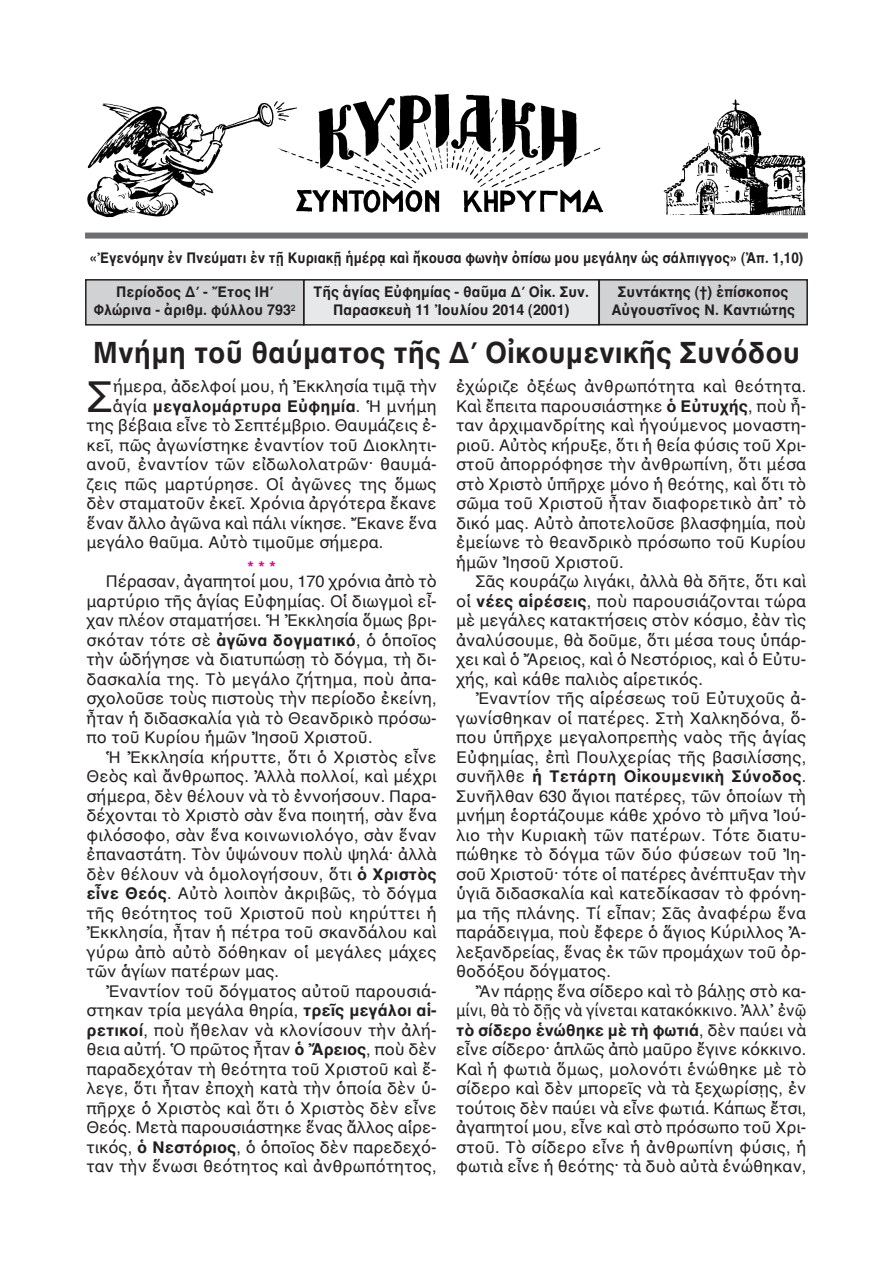
<style>
.page{position:relative;width:893px;height:1263px;background:#fff}
.page>*{position:absolute;margin:0;border:0;box-sizing:border-box;transform-origin:0 0}
.t1{font:43.5px "AL Helvetica";color:#231f20}
.t2{font:700 30px "AL Helvetica";color:#231f20;scale:.95 1}
.t3{font:16.5px/19.5px "AL Helvetica";color:#231f20;text-align:justify}
.t4{font:700 16.5px "AL Helvetica";letter-spacing:.01em;color:#231f20}
.t5{font:700 16.5px "AL Helvetica";color:#ed028c}
.t6{font:700 15px/18px "AL Helvetica";color:#231f20;text-align:center;scale:.95 1}
.t7{font:700 15px "AL Helvetica";color:#231f20;scale:.9 1}
.s1{font-weight:400}
.s2{font-weight:700}
</style>
<div class="page">
<div style="left:304px;top:280px;width:295px;height:45px;background:#e7e8e9"></div>
<div style="left:303px;top:279px;width:297px;height:47px;border:2px solid #231f20"></div>
<div style="left:86px;top:280px;width:218px;height:45px;background:#d1d2d4"></div>
<div style="left:85px;top:279px;width:219px;height:47px;border:2px solid #231f20"></div>
<div style="left:599px;top:280px;width:208px;height:45px;background:#d1d2d4"></div>
<div style="left:598px;top:279px;width:210px;height:46px;border:2px solid #231f20"></div>
<div style="left:85px;top:233px;width:723px;height:6px;background:#6c6d70"></div>
<img style="left:87px;top:94px;width:719px;height:124px">
<p class="t7" style="left:90px;top:249px;width:794px">«Ἐγενόμην ἐν Πνεύματι ἐν τῇ Κυριακῇ ἡμέρᾳ καὶ ἤκουσα φωνὴν ὀπίσω μου μεγάλην ὡς σάλπιγγος» (Ἀπ. 1,10)</p>
<p class="t6" style="left:94px;top:283px;width:214px">Περίοδος Δ΄ - Ἔτος ΙΗ΄<br>Φλώρινα - ἀριθμ. φύλλου 793<sup>2</sup></p>
<p class="t6" style="left:611px;top:283px;width:195px">Συντάκτης (†) ἐπίσκοπος<br>Αὐγουστῖνος Ν. Καντιώτης</p>
<h2 class="t2" style="left:93px;top:334px;width:746px">Μνήμη τοῦ θαύματος τῆς Δ΄ Οἰκουμενικῆς Συνόδου</h2>
<p class="t6" style="left:314px;top:283px;width:291px">Τῆς ἁγίας Εὐφημίας - θαῦμα Δ΄ Οἰκ. Συν.<br>Παρασκευὴ 11 Ἰουλίου 2014 (2001)</p>
<h1 class="t1" style="left:87px;top:370px;width:28px">Σ</h1>
<p class="t3" style="left:113px;top:376px;width:325px">ήμερα, ἀδελφοί μου, ἡ Ἐκκλησία τιμᾷ τὴν</p>
<p class="t4" style="left:113px;top:396px;width:325px"><span class="s1">ἁγία</span> μεγαλομάρτυρα Εὐφημία<span class="s1">. Ἡ μνήμη</span></p>
<p class="t3" style="left:87px;top:415px;width:352px">της βέβαια εἶνε τὸ Σεπτέμβριο. Θαυμάζεις ἐ-</p>
<p class="t3" style="left:87px;top:435px;width:352px">κεῖ, πῶς ἀγωνίστηκε ἐναντίον τοῦ Διοκλητι-</p>
<p class="t3" style="left:87px;top:454px;width:352px">ανοῦ, ἐναντίον τῶν εἰδωλολατρῶν· θαυμά-</p>
<p class="t3" style="left:87px;top:474px;width:352px">ζεις πῶς μαρτύρησε. Οἱ ἀγῶνες της ὅμως</p>
<p class="t3" style="left:87px;top:493px;width:352px">δὲν σταματοῦν ἐκεῖ. Χρόνια ἀργότερα ἔκανε</p>
<p class="t3" style="left:87px;top:513px;width:352px">ἕναν ἄλλο ἀγῶνα καὶ πάλι νίκησε. Ἔκανε ἕνα</p>
<p class="t3" style="left:87px;top:532px;width:298px">μεγάλο θαῦμα. Αὐτὸ τιμοῦμε σήμερα.</p>
<p class="t5" style="left:247px;top:557px;width:30px">***</p>
<p class="t3" style="left:87px;top:571px;width:352px;text-indent:19px">Πέρασαν, ἀγαπητοί μου, 170 χρόνια ἀπὸ τὸ μαρτύριο τῆς ἁγίας Εὐφημίας. Οἱ διωγμοὶ εἶ&shy;χαν πλέον σταματήσει. Ἡ Ἐκκλησία ὅμως βρι&shy;σκόταν τότε σὲ <span class="s2">ἀγῶνα δογματικό</span>, ὁ ὁποῖος τὴν ὡδήγησε νὰ διατυπώσῃ τὸ δόγμα, τὴ δι&shy;δασκαλία της. Τὸ μεγάλο ζήτημα, ποὺ ἀπα&shy;σχολοῦσε τοὺς πιστοὺς τὴν περίοδο ἐκείνη, ἦταν ἡ διδασκαλία γιὰ τὸ Θεανδρικὸ πρόσω&shy;πο τοῦ Κυρίου ἡμῶν Ἰησοῦ Χριστοῦ.</p>
<p class="t3" style="left:87px;top:747px;width:352px;text-indent:19px">Ἡ Ἐκκλησία κήρυττε, ὅτι ὁ Χριστὸς εἶνε Θεὸς καὶ ἄνθρωπος. Ἀλλὰ πολλοί, καὶ μέχρι σήμερα, δὲν θέλουν νὰ τὸ ἐννοήσουν. Παρα&shy;δέχονται τὸ Χριστὸ σὰν ἕνα ποιητή, σὰν ἕνα φιλόσοφο, σὰν ἕνα κοινωνιολόγο, σὰν ἕναν ἐπαναστάτη. Τὸν ὑψώνουν πολὺ ψηλά· ἀλλὰ δὲν θέλουν νὰ ὁμολογήσουν, ὅτι <span class="s2">ὁ Χριστὸς εἶνε Θεός</span>. Αὐτὸ λοιπὸν ἀκριβῶς, τὸ δόγμα τῆς θεότητος τοῦ Χριστοῦ ποὺ κηρύττει ἡ Ἐκκλησία, ἦταν ἡ πέτρα τοῦ σκανδάλου καὶ γύρω ἀπὸ αὐτὸ δόθηκαν οἱ μεγάλες μάχες τῶν ἁγίων πατέρων μας.</p>
<p class="t3" style="left:86px;top:981px;width:352px;text-indent:19px">Ἐναντίον τοῦ δόγματος αὐτοῦ παρουσιά&shy;στηκαν τρία μεγάλα θηρία, <span class="s2">τρεῖς μεγάλοι αἱ&shy;ρετικοί</span>, ποὺ ἤθελαν νὰ κλονίσουν τὴν ἀλή&shy;θεια αὐτή. Ὁ πρῶτος ἦταν <span class="s2">ὁ Ἄρειος</span>, ποὺ δὲν παραδεχόταν τὴ θεότητα τοῦ Χριστοῦ καὶ ἔ&shy;λεγε, ὅτι ἦταν ἐποχὴ κατὰ τὴν ὁποία δὲν ὑ&shy;πῆρχε ὁ Χριστὸς καὶ ὅτι ὁ Χριστὸς δὲν εἶνε Θεός. Μετὰ παρουσιάστηκε ἕνας ἄλλος αἱρε&shy;τικός, <span class="s2">ὁ Νεστόριος</span>, ὁ ὁποῖος δὲν παρεδεχό&shy;ταν τὴν ἕνωσι θεότητος καὶ ἀνθρωπότητος,</p>
<p class="t3" style="left:456px;top:376px;width:352px">ἐχώριζε ὀξέως ἀνθρωπότητα καὶ θεότητα.<br>Καὶ ἔπειτα παρουσιάστηκε <span class="s2">ὁ Εὐτυχής</span>, ποὺ ἦ&shy;ταν ἀρχιμανδρίτης καὶ ἡγούμενος μοναστη&shy;ριοῦ. Αὐτὸς κήρυξε, ὅτι ἡ θεία φύσις τοῦ Χρι&shy;στοῦ ἀπορρόφησε τὴν ἀνθρωπίνη, ὅτι μέσα στὸ Χριστὸ ὑπῆρχε μόνο ἡ θεότης, καὶ ὅτι τὸ σῶμα τοῦ Χριστοῦ ἦταν διαφορετικὸ ἀπ᾿ τὸ δικό μας. Αὐτὸ ἀποτελοῦσε βλασφημία, ποὺ ἐμείωνε τὸ θεανδρικὸ πρόσωπο τοῦ Κυρίου ἡμῶν Ἰησοῦ Χριστοῦ.</p>
<p class="t3" style="left:456px;top:571px;width:352px;text-indent:19px">Σᾶς κουράζω λιγάκι, ἀλλὰ θὰ δῆτε, ὅτι καὶ οἱ <span class="s2">νέες αἱρέσεις</span>, ποὺ παρουσιάζονται τώρα μὲ μεγάλες κατακτήσεις στὸν κόσμο, ἐὰν τὶς ἀναλύσουμε, θὰ δοῦμε, ὅτι μέσα τους ὑπάρ&shy;χει καὶ ὁ Ἄρειος, καὶ ὁ Νεστόριος, καὶ ὁ Εὐτυ&shy;χής, καὶ κάθε παλιὸς αἱρετικός.</p>
<p class="t3" style="left:456px;top:688px;width:352px;text-indent:19px">Ἐναντίον τῆς αἱρέσεως τοῦ Εὐτυχοῦς ἀ&shy;γωνίσθηκαν οἱ πατέρες. Στὴ Χαλκηδόνα, ὅ&shy;που ὑπῆρχε μεγαλοπρεπὴς ναὸς τῆς ἁγίας Εὐφημίας, ἐπὶ Πουλχερίας τῆς βασιλίσσης, συνῆλθε <span class="s2">ἡ Τετάρτη Οἰκουμενικὴ Σύνοδος</span>.<br>Συνῆλθαν 630 ἅγιοι πατέρες, τῶν ὁποίων τὴ μνήμη ἑορτάζουμε κάθε χρόνο τὸ μῆνα Ἰού&shy;λιο τὴν Κυριακὴ τῶν πατέρων. Τότε διατυ&shy;πώθηκε τὸ δόγμα τῶν δύο φύσεων τοῦ Ἰη&shy;σοῦ Χριστοῦ· τότε οἱ πατέρες ἀνέπτυξαν τὴν ὑγιᾶ διδασκαλία καὶ κατεδίκασαν τὸ φρόνη&shy;μα τῆς πλάνης. Τί εἶπαν; Σᾶς ἀναφέρω ἕνα παράδειγμα, ποὺ ἔφερε ὁ ἅγιος Κύριλλος Ἀ&shy;λεξανδρείας, ἕνας ἐκ τῶν προμάχων τοῦ ὀρ&shy;θοδόξου δόγματος.</p>
<p class="t3" style="left:456px;top:981px;width:352px;text-indent:19px">Ἂν πάρῃς ἕνα σίδερο καὶ τὸ βάλῃς στὸ κα&shy;μίνι, θὰ τὸ δῇς νὰ γίνεται κατακόκκινο. Ἀλλ᾿ ἐνῷ <span class="s2">τὸ σίδερο ἑνώθηκε μὲ τὴ φωτιά</span>, δὲν παύει νὰ εἶνε σίδερο· ἁπλῶς ἀπὸ μαῦρο ἔγινε κόκκινο.<br>Καὶ ἡ φωτιὰ ὅμως, μολονότι ἑνώθηκε μὲ τὸ σίδερο καὶ δὲν μπορεῖς νὰ τὰ ξεχωρίσῃς, ἐν τούτοις δὲν παύει νὰ εἶνε φωτιά. Κάπως ἔτσι, ἀγαπητοί μου, εἶνε καὶ στὸ πρόσωπο τοῦ Χρι&shy;στοῦ. Τὸ σίδερο εἶνε ἡ ἀνθρωπίνη φύσις, ἡ φωτιὰ εἶνε ἡ θεότης· τὰ δυὸ αὐτὰ ἑνώθηκαν,</p>
</div>
